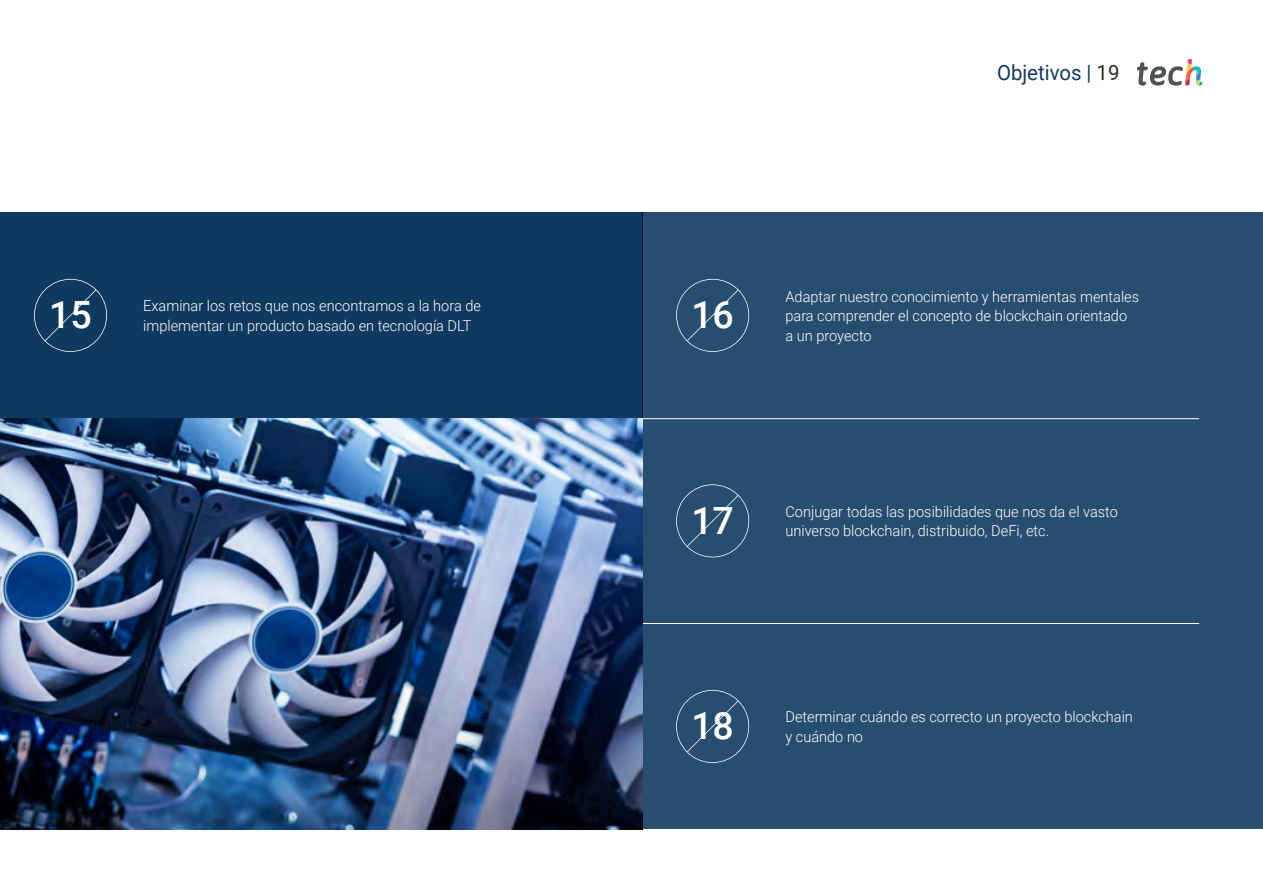
<style>
.page{position:relative;width:1263px;height:893px;background:#fff}
.page>*{position:absolute;margin:0;border:0;box-sizing:border-box;transform-origin:0 0}
.t1{font:500 37.5px "Roboto";color:#fff}
.t2{font:21px "Roboto";color:#143961}
.t3{font:300 15px/19.5px "Roboto";color:#fff}
.s1{color:#312e20}
</style>
<div class="page">
<div style="left:0;top:213px;width:642px;height:616px;background:#0f395f"></div>
<div style="left:642px;top:213px;width:621px;height:616px;background:#274d6f"></div>
<svg style="left:34px;top:279px;width:73px;height:73px"></svg>
<svg style="left:676px;top:279px;width:73px;height:73px"></svg>
<svg style="left:676px;top:484px;width:73px;height:73px"></svg>
<svg style="left:676px;top:690px;width:73px;height:73px"></svg>
<hr style="left:0;top:418px;width:1199px;height:1px;background:#fff">
<hr style="left:0;top:623px;width:1199px;height:1px;background:#fff">
<svg style="left:1137px;top:59px;width:65px;height:27px"></svg>
<img style="left:0;top:418px;width:642px;height:411px">
<h2 class="t2" style="left:997px;top:57px;width:124px">Objetivos | <span class="s1">19</span></h2>
<p class="t3" style="left:143px;top:296px;width:339px">Examinar los retos que nos encontramos a la hora de implementar un producto basado en tecnología DLT</p>
<p class="t3" style="left:785px;top:286px;width:355px">Adaptar nuestro conocimiento y herramientas mentales para comprender el concepto de blockchain orientado<br>a un proyecto</p>
<h1 class="t1" style="left:49px;top:288px;width:44px">15</h1>
<h1 class="t1" style="left:691px;top:288px;width:44px">16</h1>
<h1 class="t1" style="left:691px;top:494px;width:44px">17</h1>
<p class="t3" style="left:785px;top:501px;width:334px">Conjugar todas las posibilidades que nos da el vasto universo blockchain, distribuido, DeFi, etc.</p>
<h1 class="t1" style="left:691px;top:699px;width:44px">18</h1>
<p class="t3" style="left:785px;top:707px;width:349px">Determinar cuándo es correcto un proyecto blockchain y cuándo no</p>
</div>
